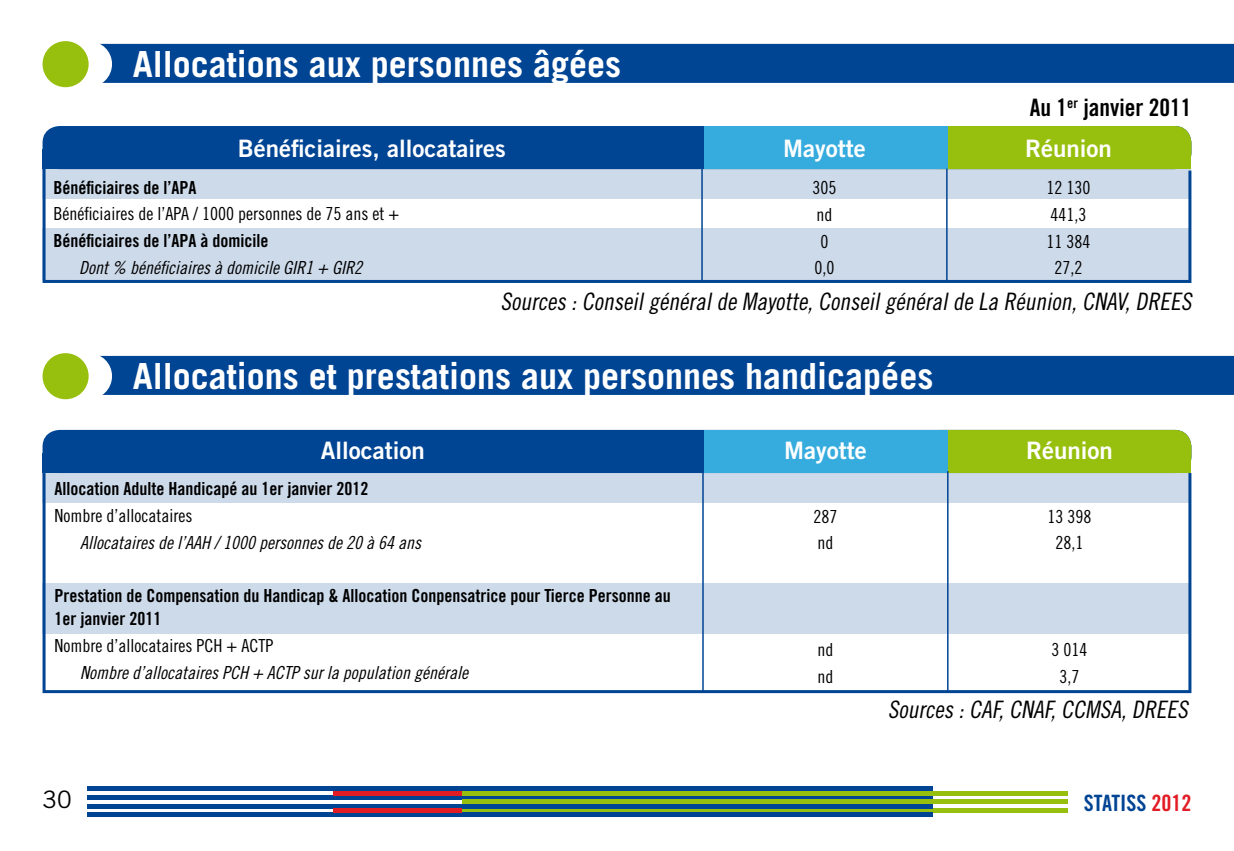
<style>
.page{position:relative;width:1234px;height:851px;background:#fff}
.page>*{position:absolute;margin:0;border:0;box-sizing:border-box;transform-origin:0 0}
.t1{font:700 36px "Trade Gothic";color:#fff}
.t2{font:italic 24px "Trade Gothic Cond Eighteen";color:#000}
.t3{font:24px "Trade Gothic Bold Two";color:#fff}
.t4{font:24px "Trade Gothic Bold Cond Twenty";color:#000}
.t5{font:24px "Trade Gothic";color:#000}
.t6{font:22.5px "Trade Gothic Bold Cond Twenty";color:#004494}
.t7{font:18px/22.5px "Trade Gothic Bold Cond Twenty";color:#000}
.t8{font:18px/26.7px "Trade Gothic Cond Eighteen";color:#000;text-align:center}
.t9{font:18px "Trade Gothic Cond Eighteen Obl";color:#000}
.s1{color:#e21c25}
</style>
<div class="page">
<div style="left:43px;top:470px;width:1148px;height:32px;background:#cddaea"></div>
<div style="left:43px;top:583px;width:1148px;height:50px;background:#cddaea"></div>
<div style="left:88px;top:44px;width:1145px;height:39px;background:#004494"></div>
<div style="left:88px;top:356px;width:1145px;height:39px;background:#004494"></div>
<div style="left:66px;top:41px;width:46px;height:46px;background:#fff;border-radius:50%"></div>
<div style="left:66px;top:353px;width:46px;height:46px;background:#fff;border-radius:50%"></div>
<div style="left:43px;top:41px;width:46px;height:46px;background:#97bf0d;border-radius:50%"></div>
<div style="left:43px;top:353px;width:46px;height:46px;background:#97bf0d;border-radius:50%"></div>
<div style="left:43px;top:126px;width:1148px;height:43px;background:#004494;border-radius:17px"></div>
<div style="left:43px;top:430px;width:1148px;height:43px;background:#004494;border-radius:17px"></div>
<div style="left:43px;top:149px;width:657px;height:20px;background:#004494"></div>
<div style="left:43px;top:453px;width:657px;height:20px;background:#004494"></div>
<div style="left:922px;top:126px;width:269px;height:43px;background:#97bf0d;border-radius:17px"></div>
<div style="left:922px;top:430px;width:269px;height:43px;background:#97bf0d;border-radius:17px"></div>
<div style="left:703px;top:126px;width:244px;height:43px;background:#36acde"></div>
<div style="left:703px;top:430px;width:244px;height:43px;background:#36acde"></div>
<div style="left:975px;top:149px;width:216px;height:20px;background:#97bf0d"></div>
<div style="left:975px;top:453px;width:216px;height:20px;background:#97bf0d"></div>
<hr style="left:702px;top:471px;width:1px;height:224px;background:#004494">
<hr style="left:946px;top:471px;width:2px;height:224px;background:#004494">
<div style="left:695px;top:693px;width:263px;height:27px;background:#fff"></div>
<svg style="left:42px;top:158px;width:1150px;height:125px"></svg>
<div style="left:43px;top:471px;width:1148px;height:222px;border:3px solid #004494"></div>
<svg style="left:87px;top:795px;width:845px;height:4px;background:#1d537c"></svg>
<div style="left:461px;top:790px;width:696px;height:5px;background:#97bf0d"></div>
<hr style="left:461px;top:799px;width:696px;height:4px;background:#97bf0d">
<svg style="left:461px;top:808px;width:607px;height:4px;background:#79a627"></svg>
<hr style="left:87px;top:812px;width:845px;height:4px;background:#004494">
<hr style="left:87px;top:786px;width:845px;height:4px;background:#004494">
<div style="left:87px;top:803px;width:845px;height:5px;background:#004494"></div>
<div style="left:333px;top:790px;width:128px;height:5px;background:#e21c25"></div>
<hr style="left:333px;top:808px;width:128px;height:4px;background:#e21c25">
<div style="left:1068px;top:782px;width:122px;height:45px;background:#fff"></div>
<h1 class="t1" style="left:133px;top:42px;width:489px">Allocations aux personnes âgées</h1>
<h2 class="t4" style="left:1029px;top:93px;width:163px">Au 1<sup>er</sup> janvier 2011</h2>
<h2 class="t3" style="left:238px;top:133px;width:269px">Bénéficiaires, allocataires</h2>
<h2 class="t3" style="left:783px;top:133px;width:84px">Mayotte</h2>
<h2 class="t3" style="left:1024px;top:133px;width:88px">Réunion</h2>
<p class="t7" style="left:54px;top:176px;width:144px">Bénéficiaires de l’APA</p>
<p class="t8" style="left:54px;top:200px;width:347px">Bénéficiaires de l’APA / 1000 personnes de 75 ans et +</p>
<p class="t7" style="left:54px;top:229px;width:216px">Bénéficiaires de l’APA à domicile</p>
<p class="t9" style="left:79px;top:257px;width:284px">Dont % bénéficiaires à domicile GIR1 + GIR2</p>
<p class="t8" style="left:812px;top:174px;width:25px">305 nd<br>0<br>0,0</p>
<p class="t8" style="left:1046px;top:174px;width:45px">12 130<br>441,3<br>11 384<br>27,2</p>
<h2 class="t2" style="left:500px;top:287px;width:697px">Sources :Conseilgénéralde Mayotte,Conseilgénéralde La Réunion,CNAV,DREES</h2>
<h1 class="t1" style="left:133px;top:353px;width:801px">Allocations et prestations aux personnes handicapées</h1>
<h2 class="t3" style="left:320px;top:435px;width:106px">Allocation</h2>
<h2 class="t3" style="left:783px;top:435px;width:84px">Mayotte</h2>
<h2 class="t3" style="left:1025px;top:435px;width:88px">Réunion</h2>
<p class="t7" style="left:55px;top:477px;width:315px">Allocation Adulte Handicapé au 1er janvier 2012</p>
<p class="t8" style="left:55px;top:502px;width:139px">Nombre d’allocataires</p>
<p class="t9" style="left:80px;top:531px;width:342px">Allocataires de l’AAH / 1000 personnes de 20 à 64 ans</p>
<p class="t7" style="left:55px;top:584px;width:617px">Prestation de Compensation du Handicap &amp; Allocation Conpensatrice pour Tierce Personne au<br>1er janvier 2011</p>
<p class="t8" style="left:55px;top:631px;width:220px">Nombre d’allocataires PCH + ACTP</p>
<p class="t9" style="left:80px;top:661px;width:389px">Nombre d’allocataires PCH + ACTP sur la population générale</p>
<p class="t8" style="left:813px;top:502px;width:25px;text-align:left">287 nd</p>
<p class="t8" style="left:1047px;top:502px;width:45px">13 398<br>28,1</p>
<p class="t8" style="left:1051px;top:636px;width:37px">3 014<br>3,7</p>
<p class="t8" style="left:817px;top:636px;width:17px;text-align:left">nd nd</p>
<h2 class="t2" style="left:887px;top:695px;width:306px">Sources :CAF,CNAF,CCMSA,DREES</h2>
<h2 class="t5" style="left:43px;top:785px;width:31px">30</h2>
<p class="t6" style="left:1083px;top:789px;width:109px">STATISS <span class="s1">2012</span></p>
</div>
